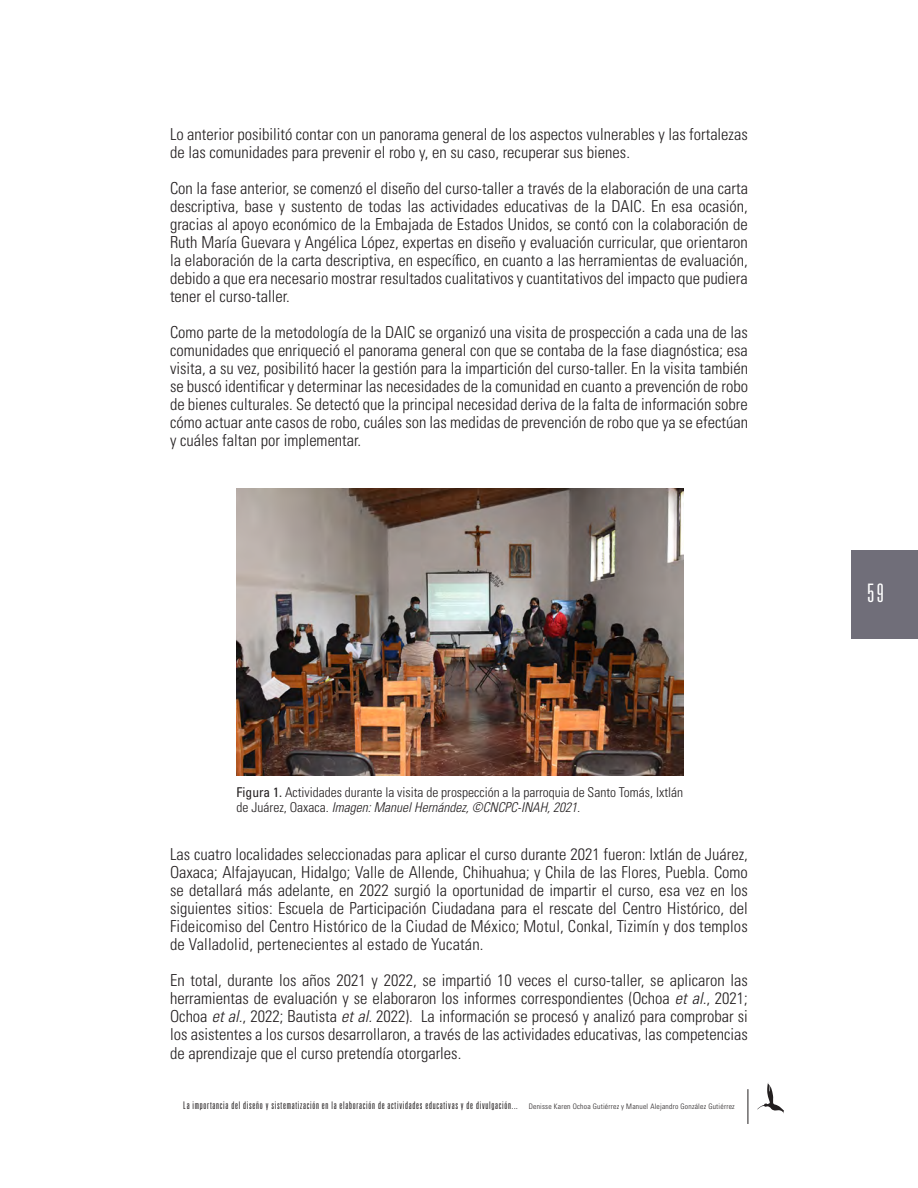
<style>
.page{position:relative;width:918px;height:1188px;background:#fff}
.page>*{position:absolute;margin:0;border:0;box-sizing:border-box;transform-origin:0 0}
.t1{font:300 ultra-condensed 25.5px "Univers LT Std";color:#fff}
.Normal_wrd_90{font:300 condensed 16.5px/18px "Univers LT Std";color:#231f20;text-align:justify}
.Normal_wrd_90-2{font:300 condensed 13.5px/15px "Univers LT Std";color:#231f20}
.t2{font:300 ultra-condensed 10.5px "Univers LT Std";letter-spacing:.07em;color:#231f20}
.s1{font-weight:400}
.s2{font-style:italic}
.s3{font-stretch:condensed;font-size:7.5px}
</style>
<div class="page">
<hr style="left:748px;top:1089px;width:1px;height:35px;background:#231f20">
<div style="left:851px;top:550px;width:67px;height:88px;background:#706e79"></div>
<svg style="left:757px;top:1082px;width:27px;height:32px"></svg>
<img style="left:237px;top:488px;width:446px;height:288px">
<p class="Normal_wrd_90" style="left:170px;top:125px;width:579px">Lo anterior posibilitó contar con un panorama general de los aspectos vulnerables y las fortalezas de las comunidades para prevenir el robo y, en su caso, recuperar sus bienes.</p>
<p class="Normal_wrd_90" style="left:170px;top:179px;width:579px">Con la fase anterior, se comenzó el diseño del curso-taller a través de la elaboración de una carta descriptiva, base y sustento de todas las actividades educativas de la DAIC. En esa ocasión, gracias al apoyo económico de la Embajada de Estados Unidos, se contó con la colaboración de Ruth María Guevara y Angélica López, expertas en diseño y evaluación curricular, que orientaron la elaboración de la carta descriptiva, en específico, en cuanto a las herramientas de evaluación, debido a que era necesario mostrar resultados cualitativos y cuantitativos del impacto que pudiera tener el curso-taller.</p>
<p class="Normal_wrd_90" style="left:170px;top:323px;width:579px">Como parte de la metodología de la DAIC se organizó una visita de prospección a cada una de las comunidades que enriqueció el panorama general con que se contaba de la fase diagnóstica; esa visita, a su vez, posibilitó hacer la gestión para la impartición del curso-taller. En la visita también se buscó identificar y determinar las necesidades de la comunidad en cuanto a prevención de robo de bienes culturales. Se detectó que la principal necesidad deriva de la falta de información sobre cómo actuar ante casos de robo, cuáles son las medidas de prevención de robo que ya se efectúan y cuáles faltan por implementar.</p>
<p class="Normal_wrd_90-2" style="left:237px;top:785px;width:448px"><span class="s1">Figura 1.</span> Actividades durante la visita de prospección a la parroquia de Santo Tomás, Ixtlán de Juárez, Oaxaca. <span class="s2">Imagen: Manuel Hernández, ©CNCPC-INAH, 2021.</span></p>
<p class="Normal_wrd_90" style="left:170px;top:845px;width:579px">Las cuatro localidades seleccionadas para aplicar el curso durante 2021 fueron: Ixtlán de Juárez, Oaxaca; Alfajayucan, Hidalgo; Valle de Allende, Chihuahua; y Chila de las Flores, Puebla. Como se detallará más adelante, en 2022 surgió la oportunidad de impartir el curso, esa vez en los siguientes sitios: Escuela de Participación Ciudadana para el rescate del Centro Histórico, del Fideicomiso del Centro Histórico de la Ciudad de México; Motul, Conkal, Tizimín y dos templos de Valladolid, pertenecientes al estado de Yucatán.</p>
<p class="Normal_wrd_90" style="left:170px;top:971px;width:579px">En total, durante los años 2021 y 2022, se impartió 10 veces el curso-taller, se aplicaron las herramientas de evaluación y se elaboraron los informes correspondientes (Ochoa <span class="s2">et al.</span>, 2021; Ochoa <span class="s2">et al.</span>, 2022; Bautista <span class="s2">et al.</span> 2022). La información se procesó y analizó para comprobar si los asistentes a los cursos desarrollaron, a través de las actividades educativas, las competencias de aprendizaje que el curso pretendía otorgarles.</p>
<p class="t2" style="left:183px;top:1100px;width:553px">La importancia del diseño y sistematización en la elaboración de actividades educativas y de divulgación... <span class="s3">Denisse Karen Ochoa Gutiérrez y Manuel Alejandro González Gutiérrez</span></p>
<h1 class="t1" style="left:867px;top:579px;width:18px">59</h1>
</div>
